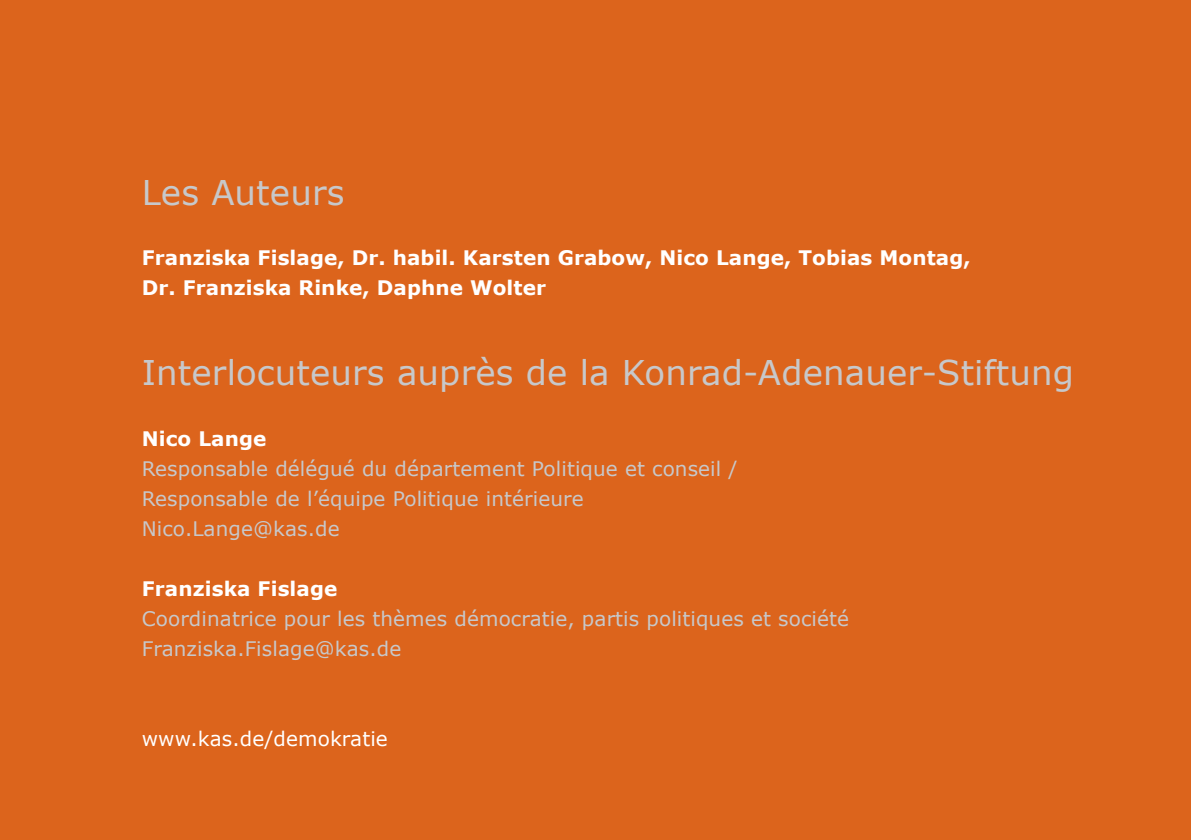
<style>
.page{position:relative;width:1191px;height:840px;background:#fff}
.page>*{position:absolute;margin:0;border:0;box-sizing:border-box;transform-origin:0 0}
.t1{font:34px "Verdana";letter-spacing:.005em;color:#c7c8ca}
.t2{font:20px/30px "Verdana";letter-spacing:.005em;color:#c7c8ca}
.t3{font:700 20px/30px "Verdana";letter-spacing:.005em;color:#fff}
.t4{font:20px "Verdana";letter-spacing:.005em;color:#fff}
</style>
<div class="page">
<div style="left:0;top:0;width:1191px;height:839px;background:#dc641c"></div>
<h1 class="t1" style="left:142px;top:169px;width:204px">Les Auteurs</h1>
<p class="t3" style="left:142px;top:242px;width:830px">Franziska Fislage, Dr. habil. Karsten Grabow, Nico Lange, Tobias Montag,<br>Dr. Franziska Rinke, Daphne Wolter</p>
<h1 class="t1" style="left:142px;top:349px;width:933px">Interlocuteurs auprès de la Konrad-Adenauer-Stiftung</h1>
<p class="t3" style="left:142px;top:422px;width:126px">Nico Lange</p>
<p class="t2" style="left:142px;top:453px;width:597px">Responsable délégué du département Politique et conseil /<br>Responsable de l’équipe Politique intérieure<br>Nico.Lange@kas.de</p>
<p class="t3" style="left:142px;top:572px;width:197px">Franziska Fislage</p>
<p class="t2" style="left:142px;top:603px;width:709px">Coordinatrice pour les thèmes démocratie, partis politiques et société<br>Franziska.Fislage@kas.de</p>
<p class="t4" style="left:142px;top:724px;width:248px">www.kas.de/demokratie</p>
</div>
